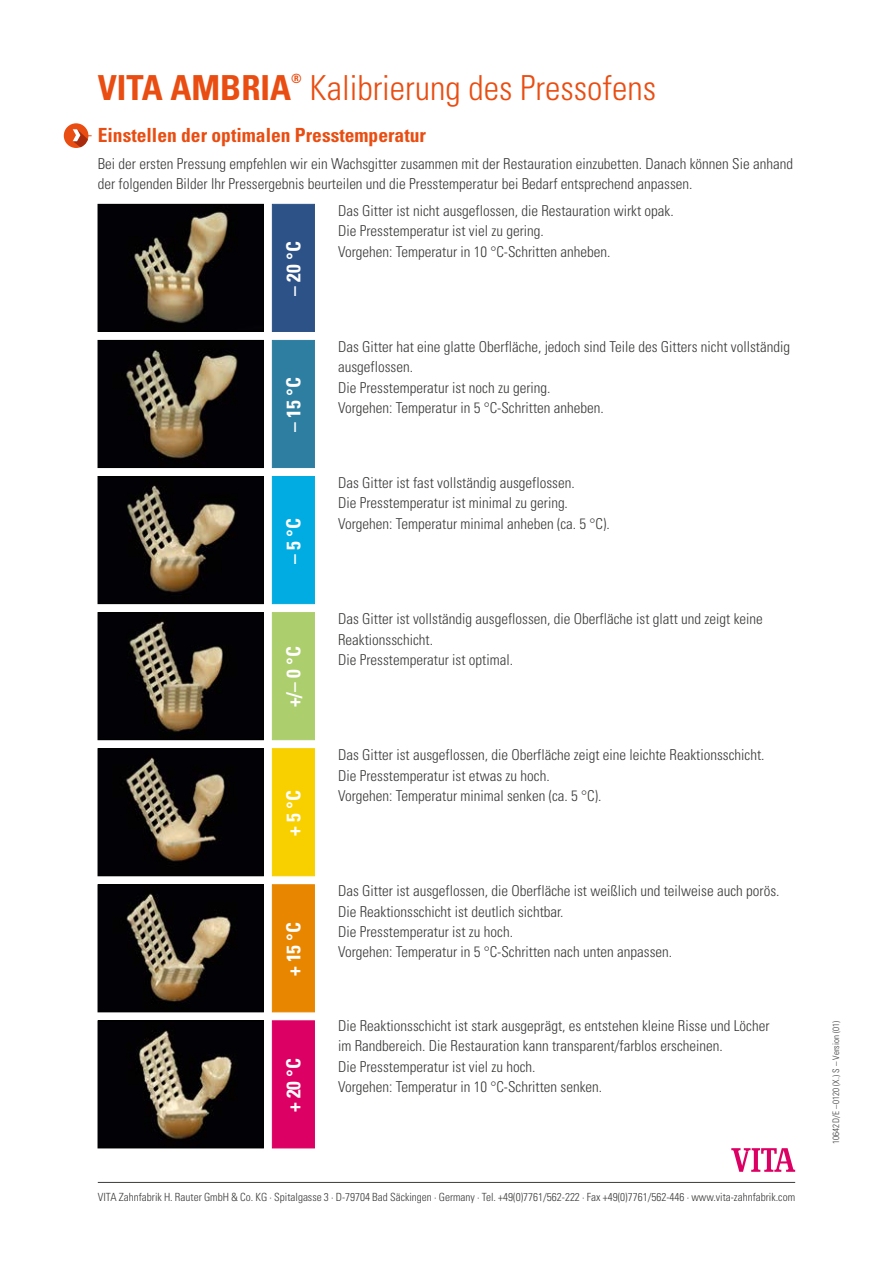
<style>
.page{position:relative;width:893px;height:1263px;background:#fff}
.page>*{position:absolute;margin:0;border:0;box-sizing:border-box;transform-origin:0 0}
.t1{font:300 condensed 34.5px "Univers LT";color:#e94d11}
.t2{font:700 condensed 34.5px "Univers LT Std";color:#e94d11}
.t3{font:700 condensed 19.5px "Univers LT Std";color:#e94d11}
.t4{font:700 condensed 19.5px "Univers LT Std";color:#fff}
.t5{font:300 condensed 15px/20.2px "Univers";color:#3b3b3a}
.t6{font:700 condensed 12.75px "Univers LT";color:#e94d11}
.t7{font:300 condensed 11.25px "Univers";color:#3b3b3a}
.t8{font:300 condensed 9px "Univers";letter-spacing:.01em;color:#3b3b3a}
</style>
<div class="page">
<svg style="left:731px;top:1148px;width:64px;height:24px"></svg>
<hr style="left:98px;top:1182px;width:697px;height:1px;background:#3b3b3a">
<div style="left:272px;top:204px;width:43px;height:128px;background:#2c5287"></div>
<div style="left:272px;top:340px;width:43px;height:128px;background:#2e7ea2"></div>
<div style="left:272px;top:476px;width:43px;height:128px;background:#00ace1;border:1px solid #00ace1"></div>
<div style="left:272px;top:612px;width:43px;height:128px;background:#adce6c"></div>
<div style="left:272px;top:748px;width:43px;height:128px;background:#f8d000;border:1px solid #f8d000"></div>
<div style="left:272px;top:884px;width:43px;height:128px;background:#e98600;border:1px solid #e98600"></div>
<div style="left:272px;top:1020px;width:43px;height:128px;background:#dd0064;border:1px solid #dd0064"></div>
<img style="left:100px;top:206px;width:162px;height:124px">
<div style="left:98px;top:204px;width:166px;height:128px;border:1px solid #000"></div>
<img style="left:100px;top:342px;width:162px;height:124px">
<div style="left:98px;top:340px;width:166px;height:128px;border:1px solid #000"></div>
<img style="left:100px;top:478px;width:162px;height:124px">
<div style="left:98px;top:476px;width:166px;height:128px;border:1px solid #000"></div>
<img style="left:100px;top:614px;width:162px;height:124px">
<div style="left:98px;top:612px;width:166px;height:128px;border:1px solid #000"></div>
<img style="left:100px;top:750px;width:162px;height:124px">
<div style="left:98px;top:748px;width:166px;height:128px;border:1px solid #000"></div>
<img style="left:100px;top:886px;width:162px;height:124px">
<div style="left:98px;top:884px;width:166px;height:128px;border:1px solid #000"></div>
<img style="left:100px;top:1022px;width:162px;height:124px">
<div style="left:98px;top:1020px;width:166px;height:128px;border:1px solid #000"></div>
<div style="left:64px;top:123px;width:24px;height:25px;background:#e94d11;border-radius:50%"></div>
<svg style="left:73px;top:129px;width:19px;height:18px"></svg>
<h1 class="t2" style="left:98px;top:66px;width:195px">VITA AMBRIA</h1>
<p class="t6" style="left:291px;top:71px;width:12px">®</p>
<h1 class="t1" style="left:309px;top:67px;width:348px">Kalibrierung des Pressofens</h1>
<h2 class="t3" style="left:98px;top:123px;width:330px">Einstellen der optimalen Presstemperatur</h2>
<p class="t5" style="left:98px;top:154px;width:697px">Bei der ersten Pressung empfehlen wir ein Wachsgitter zusammen mit der Restauration einzubetten. Danach können Sie anhand der folgenden Bilder Ihr Pressergebnis beurteilen und die Presstemperatur bei Bedarf entsprechend anpassen.</p>
<p class="t5" style="left:338px;top:201px;width:337px">Das Gitter ist nicht ausgeflossen, die Restauration wirkt opak.<br>Die Presstemperatur ist viel zu gering.<br>Vorgehen: Temperatur in 10 °C-Schritten anheben.</p>
<h2 class="t4" style="left:282px;top:296px;width:56px;rotate:-90deg">– 20 °C</h2>
<h2 class="t4" style="left:282px;top:432px;width:56px;rotate:-90deg">– 15 °C</h2>
<h2 class="t4" style="left:282px;top:564px;width:47px;rotate:-90deg">– 5 °C</h2>
<h2 class="t4" style="left:282px;top:707px;width:62px;rotate:-90deg">+/– 0 °C</h2>
<h2 class="t4" style="left:282px;top:836px;width:47px;rotate:-90deg">+ 5 °C</h2>
<h2 class="t4" style="left:282px;top:976px;width:56px;rotate:-90deg">+ 15 °C</h2>
<h2 class="t4" style="left:282px;top:1112px;width:56px;rotate:-90deg">+ 20 °C</h2>
<p class="t5" style="left:338px;top:337px;width:453px">Das Gitter hat eine glatte Oberfläche, jedoch sind Teile des Gitters nicht vollständig ausgeflossen.<br>Die Presstemperatur ist noch zu gering.<br>Vorgehen: Temperatur in 5 °C-Schritten anheben.</p>
<p class="t5" style="left:338px;top:473px;width:273px">Das Gitter ist fast vollständig ausgeflossen.<br>Die Presstemperatur ist minimal zu gering.<br>Vorgehen: Temperatur minimal anheben (ca. 5 °C).</p>
<p class="t5" style="left:338px;top:609px;width:426px">Das Gitter ist vollständig ausgeflossen, die Oberfläche ist glatt und zeigt keine<br>Reaktionsschicht.<br>Die Presstemperatur ist optimal.</p>
<p class="t5" style="left:338px;top:745px;width:428px">Das Gitter ist ausgeflossen, die Oberfläche zeigt eine leichte Reaktionsschicht.<br>Die Presstemperatur ist etwas zu hoch.<br>Vorgehen: Temperatur minimal senken (ca. 5 °C).</p>
<p class="t5" style="left:338px;top:881px;width:443px">Das Gitter ist ausgeflossen, die Oberfläche ist weißlich und teilweise auch porös.<br>Die Reaktionsschicht ist deutlich sichtbar.<br>Die Presstemperatur ist zu hoch.<br>Vorgehen: Temperatur in 5 °C-Schritten nach unten anpassen.</p>
<p class="t5" style="left:338px;top:1016px;width:433px">Die Reaktionsschicht ist stark ausgeprägt, es entstehen kleine Risse und Löcher im Randbereich. Die Restauration kann transparent/farblos erscheinen.<br>Die Presstemperatur ist viel zu hoch.<br>Vorgehen: Temperatur in 10 °C-Schritten senken.</p>
<p class="t7" style="left:98px;top:1190px;width:699px">VITA Zahnfabrik H. Rauter GmbH &amp; Co. KG · Spitalgasse 3 · D-79704 Bad Säckingen · Germany · Tel. +49(0)7761/562-222 · Fax +49(0)7761/562-446 · www.vita-zahnfabrik.com</p>
<p class="t8" style="left:830px;top:1144px;width:125px;rotate:-90deg">10642D/E –0120 (X.) S – Version (01)</p>
</div>
